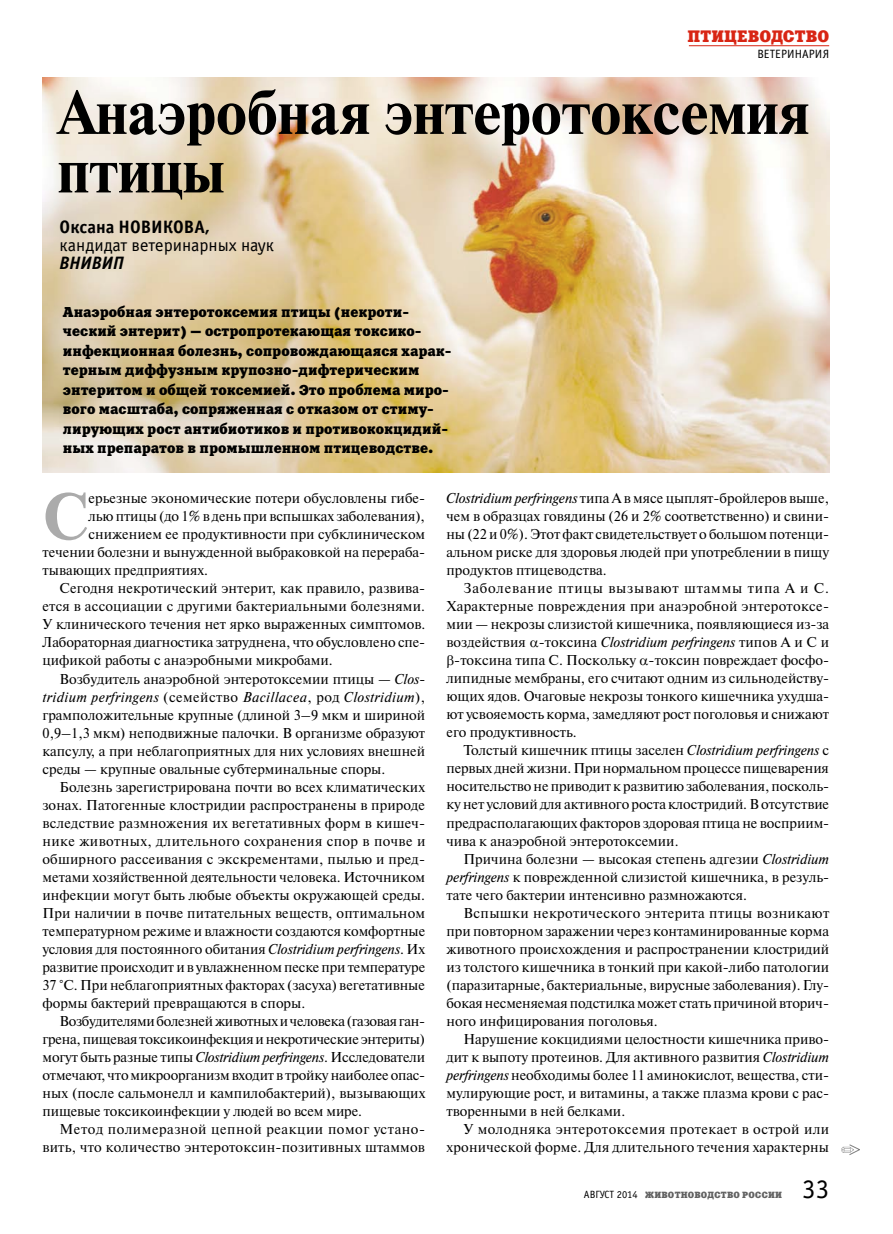
<style>
.page{position:relative;width:893px;height:1234px;background:#fff}
.page>*{position:absolute;margin:0;border:0;box-sizing:border-box;transform-origin:0 0}
.t1{font:700 65.7px "Newton C";color:#ababab}
.t2{font:700 61.5px/58.5px "Newton C";color:#000}
.t3{font:27px "Officina Sans C";color:#000}
.t4{font:18px "Officina Sans C";color:#000}
.t5{font:700 18px "Officina Sans C";color:#000}
.t6{font:italic 700 18px "Officina Sans C";color:#000}
.t7{font:16.5px "Xenia C";letter-spacing:.01em;color:#d82514}
.t8{font:14.25px/18px "Newton C";color:#000;text-align:justify}
.t9{font:14.25px/19.5px "Xenia C";color:#000}
.t10{font:14.25px "Newton C";letter-spacing:.025em;color:#000}
.t11{font:italic 14.25px "Newton C";letter-spacing:.03em;color:#000}
.t12{font:14.25px "Newton C";letter-spacing:-.02em;color:#000}
.t13{font:14.25px "Newton C";letter-spacing:.02em;color:#000}
.t14{font:14.25px "Newton C";letter-spacing:.03em;color:#000}
.t15{font:14.25px "Newton C";letter-spacing:.035em;color:#000}
.t16{font:14.25px "Newton C";letter-spacing:.06em;color:#000}
.t17{font:12px "Officina Sans C";color:#000}
.t18{font:9px "Xenia C";letter-spacing:.03em;color:#626262}
.s1{font-style:italic}
.s2{font-style:normal}
.s3{font-family:"Officina Sans C";font-size:10.5px;color:#000}
</style>
<div class="page">
<hr style="left:689px;top:45px;width:140px;height:1px;background:#d82514">
<img style="left:43px;top:77px;width:786px;height:395px">
<svg style="left:841px;top:1144px;width:19px;height:10px"></svg>
<p class="t7" style="left:687px;top:26px;width:143px">ПТИЦЕВОДСТВО</p>
<p class="t17" style="left:757px;top:48px;width:73px">ВЕТЕРИНАРИЯ</p>
<h2 class="t2" style="left:58px;top:83px;width:753px">Анаэробная энтеротоксемия птицы</h2>
<p class="t5" style="left:60px;top:217px;width:152px">Оксана НОВИКОВА,</p>
<p class="t4" style="left:60px;top:235px;width:216px">кандидат ветеринарных наук</p>
<p class="t6" style="left:60px;top:253px;width:66px">ВНИВИП</p>
<p class="t9" style="left:63px;top:302px;width:390px">Анаэробная энтеротоксемия птицы (некроти&shy;ческий энтерит) — остропротекающая токсико&shy;инфекционная болезнь, сопровождающаяся харак&shy;терным диффузным крупозно-дифтерическим энтеритом и общей токсемией. Это проблема миро&shy;вого масштаба, сопряженная с отказом от стиму&shy;лирующих рост антибиотиков и противококцидий&shy;ных препаратов в промышленном птицеводстве.</p>
<h1 class="t1" style="left:43px;top:480px;width:47px">С</h1>
<p class="t8" style="left:88px;top:489px;width:338px">ерьезные экономические потери обусловлены гибе-</p>
<p class="t8" style="left:88px;top:507px;width:338px">лью птицы (до 1% в день при вспышках заболевания),</p>
<p class="t8" style="left:88px;top:525px;width:338px">снижением ее продуктивности при субклиническом</p>
<p class="t8" style="left:43px;top:543px;width:384px">течении болезни и вынужденной выбраковкой на перераба-</p>
<p class="t8" style="left:43px;top:561px;width:167px">тывающих предприятиях.</p>
<p class="t8" style="left:60px;top:579px;width:367px">Сегодня некротический энтерит, как правило, развива-</p>
<p class="t8" style="left:43px;top:597px;width:384px">ется в ассоциации с другими бактериальными болезнями.</p>
<p class="t8" style="left:43px;top:615px;width:384px">У клинического течения нет ярко выраженных симптомов.</p>
<p class="t8" style="left:43px;top:633px;width:384px">Лабораторная диагностика затруднена, что обусловлено спе-</p>
<p class="t8" style="left:43px;top:651px;width:292px">цификой работы с анаэробными микробами.</p>
<p class="t8" style="left:60px;top:669px;width:367px">Возбудитель анаэробной энтеротоксемии птицы — <span class="s1">Clos-</span></p>
<p class="t11" style="left:43px;top:688px;width:384px">tridium perfringens <span class="s2">(семейство</span> Bacillacea<span class="s2">, род</span> Clostridium<span class="s2">),</span></p>
<p class="t8" style="left:43px;top:705px;width:384px">грамположительные крупные (длиной 3–9 мкм и шириной</p>
<p class="t8" style="left:43px;top:723px;width:384px">0,9–1,3 мкм) неподвижные палочки. В организме образуют</p>
<p class="t8" style="left:43px;top:741px;width:384px">капсулу, а при неблагоприятных для них условиях внешней</p>
<p class="t8" style="left:43px;top:759px;width:344px">среды — крупные овальные субтерминальные споры.</p>
<p class="t8" style="left:60px;top:777px;width:367px">Болезнь зарегистрирована почти во всех климатических</p>
<p class="t8" style="left:43px;top:795px;width:384px">зонах. Патогенные клостридии распространены в природе</p>
<p class="t8" style="left:43px;top:813px;width:384px">вследствие размножения их вегетативных форм в кишеч-</p>
<p class="t10" style="left:43px;top:832px;width:384px">нике животных, длительного сохранения спор в почве и</p>
<p class="t8" style="left:43px;top:849px;width:384px">обширного рассеивания с экскрементами, пылью и пред-</p>
<p class="t8" style="left:43px;top:867px;width:384px">метами хозяйственной деятельности человека. Источником</p>
<p class="t8" style="left:43px;top:885px;width:384px">инфекции могут быть любые объекты окружающей среды.</p>
<p class="t8" style="left:43px;top:903px;width:384px">При наличии в почве питательных веществ, оптимальном</p>
<p class="t8" style="left:43px;top:921px;width:384px">температурном режиме и влажности создаются комфортные</p>
<p class="t8" style="left:43px;top:939px;width:384px">условия для постоянного обитания <span class="s1">Clostridium perfringens</span>. Их</p>
<p class="t8" style="left:43px;top:957px;width:384px">развитие происходит и в увлажненном песке при температуре</p>
<p class="t8" style="left:43px;top:975px;width:384px">37 °С. При неблагоприятных факторах (засуха) вегетативные</p>
<p class="t8" style="left:43px;top:993px;width:264px">формы бактерий превращаются в споры.</p>
<p class="t12" style="left:60px;top:1012px;width:367px">Возбудителями болезней животных и человека (газовая ган-</p>
<p class="t8" style="left:43px;top:1029px;width:384px">грена, пищевая токсикоинфекция и некротические энтериты)</p>
<p class="t8" style="left:43px;top:1047px;width:384px">могут быть разные типы <span class="s1">Clostridium perfringens</span>. Исследователи</p>
<p class="t8" style="left:43px;top:1065px;width:384px">отмечают, что микроорганизм входит в тройку наиболее опас-</p>
<p class="t8" style="left:43px;top:1083px;width:384px">ных (после сальмонелл и кампилобактерий), вызывающих</p>
<p class="t8" style="left:43px;top:1101px;width:321px">пищевые токсикоинфекции у людей во всем мире.</p>
<p class="t15" style="left:60px;top:1120px;width:367px">Метод полимеразной цепной реакции помог устано-</p>
<p class="t8" style="left:43px;top:1137px;width:384px">вить, что количество энтеротоксин-позитивных штаммов</p>
<p class="t8" style="left:446px;top:489px;width:384px"><span class="s1">Clostridium perfringens</span> типа А в мясе цыплят-бройлеров выше, чем в образцах говядины (26 и 2% соответственно) и свини&shy;ны (22 и 0%). Этот факт свидетельствует о большом потенци&shy;альном риске для здоровья людей при употреблении в пищу продуктов птицеводства.</p>
<p class="t16" style="left:463px;top:580px;width:367px">Заболевание птицы вызывают штаммы типа А и С.</p>
<p class="t13" style="left:446px;top:598px;width:384px">Характерные повреждения при анаэробной энтеротоксе-</p>
<p class="t8" style="left:446px;top:615px;width:384px">мии — некрозы слизистой кишечника, появляющиеся из-за</p>
<p class="t8" style="left:446px;top:633px;width:384px">воздействия -токсина <span class="s1">Clostridium perfringens</span> типов А и С и</p>
<p class="t8" style="left:454px;top:651px;width:376px">-токсина типа С. Поскольку -токсин повреждает фосфо-</p>
<p class="t8" style="left:446px;top:669px;width:384px">липидные мембраны, его считают одним из сильнодейству-</p>
<p class="t8" style="left:446px;top:687px;width:384px">ющих ядов. Очаговые некрозы тонкого кишечника ухудша-</p>
<p class="t8" style="left:446px;top:705px;width:384px">ют усвояемость корма, замедляют рост поголовья и снижают</p>
<p class="t8" style="left:446px;top:723px;width:132px">его продуктивность.</p>
<p class="t8" style="left:463px;top:741px;width:367px">Толстый кишечник птицы заселен <span class="s1">Clostridium perfringens</span> с</p>
<p class="t8" style="left:446px;top:759px;width:384px">первых дней жизни. При нормальном процессе пищеварения</p>
<p class="t8" style="left:446px;top:777px;width:384px">носительство не приводит к развитию заболевания, посколь-</p>
<p class="t8" style="left:446px;top:795px;width:384px">ку нет условий для активного роста клостридий. В отсутствие</p>
<p class="t8" style="left:446px;top:813px;width:384px">предрасполагающих факторов здоровая птица не восприим-</p>
<p class="t8" style="left:446px;top:831px;width:234px">чива к анаэробной энтеротоксемии.</p>
<p class="t8" style="left:463px;top:849px;width:367px">Причина болезни — высокая степень адгезии <span class="s1">Clostridium</span></p>
<p class="t8" style="left:446px;top:867px;width:384px"><span class="s1">perfringens</span> к поврежденной слизистой кишечника, в резуль-</p>
<p class="t8" style="left:446px;top:885px;width:302px">тате чего бактерии интенсивно размножаются.</p>
<p class="t10" style="left:463px;top:904px;width:367px">Вспышки некротического энтерита птицы возникают</p>
<p class="t8" style="left:446px;top:921px;width:384px">при повторном заражении через контаминированные корма</p>
<p class="t8" style="left:446px;top:939px;width:384px">животного происхождения и распространении клостридий</p>
<p class="t8" style="left:446px;top:957px;width:384px">из толстого кишечника в тонкий при какой-либо патологии</p>
<p class="t8" style="left:446px;top:975px;width:384px">(паразитарные, бактериальные, вирусные заболевания). Глу-</p>
<p class="t8" style="left:446px;top:993px;width:384px">бокая несменяемая подстилка может стать причиной вторич-</p>
<p class="t8" style="left:446px;top:1011px;width:213px">ного инфицирования поголовья.</p>
<p class="t8" style="left:463px;top:1029px;width:367px">Нарушение кокцидиями целостности кишечника приво-</p>
<p class="t8" style="left:446px;top:1047px;width:384px">дит к выпоту протеинов. Для активного развития <span class="s1">Clostridium</span></p>
<p class="t8" style="left:446px;top:1065px;width:384px"><span class="s1">perfringens</span> необходимы более 11 аминокислот, вещества, сти-</p>
<p class="t8" style="left:446px;top:1083px;width:384px">мулирующие рост, и витамины, а также плазма крови с рас-</p>
<p class="t8" style="left:446px;top:1101px;width:180px">творенными в ней белками.</p>
<p class="t14" style="left:463px;top:1120px;width:367px">У молодняка энтеротоксемия протекает в острой или</p>
<p class="t8" style="left:446px;top:1137px;width:384px">хронической форме. Для длительного течения характерны</p>
<p class="t18" style="left:584px;top:1188px;width:200px"><span class="s3">АВГУСТ 2014</span> ЖИВОТНОВОДСТВО РОССИИ</p>
<h3 class="t3" style="left:802px;top:1174px;width:28px">33</h3>
</div>
